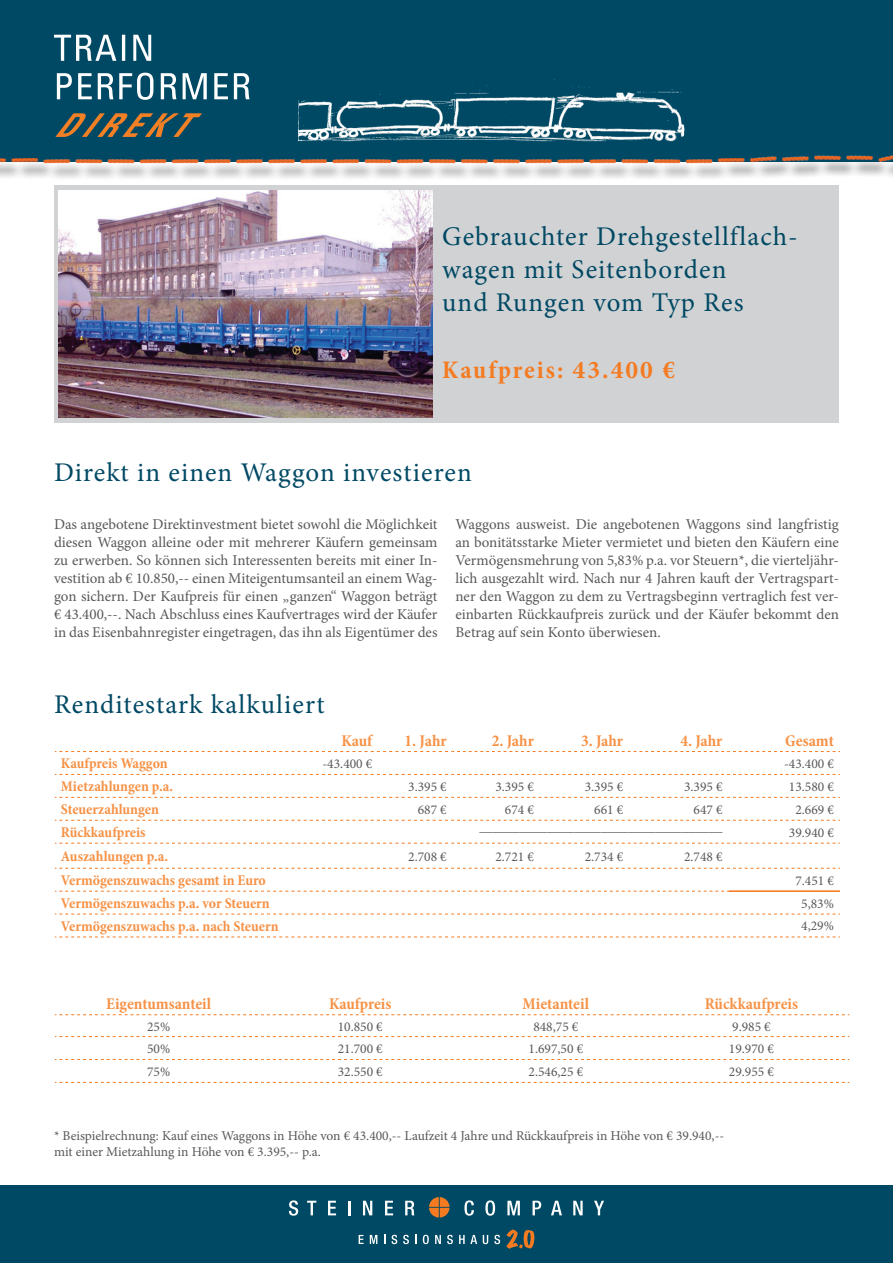
<style>
.page{position:relative;width:893px;height:1263px;background:#fff}
.page>*{position:absolute;margin:0;border:0;box-sizing:border-box;transform-origin:0 0}
.t1{font:27px/33px "Minion Pro";letter-spacing:.04em;color:#004964}
.t2{font:700 condensed 25.5px "Minion Pro";letter-spacing:.075em;color:#f47b21}
.t3{font:700 condensed 16.5px "Minion Pro";color:#f69246}
.t4{font:15px/18px "Minion Pro";color:#57585a;text-align:justify}
.t5{font:700 condensed 15px "Minion Pro";letter-spacing:-.005em;color:#f69246}
.t6{font:13.5px/16.5px "Minion Pro";color:#57585a}
.s1{font-stretch:normal}
</style>
<div class="page">
<div style="left:54px;top:185px;width:785px;height:238px;background:#d1d2d4"></div>
<svg style="left:55px;top:751px;width:785px;height:1px"></svg>
<svg style="left:55px;top:774px;width:785px;height:1px"></svg>
<svg style="left:55px;top:797px;width:785px;height:1px"></svg>
<svg style="left:55px;top:868px;width:785px;height:1px"></svg>
<svg style="left:55px;top:891px;width:673px;height:1px"></svg>
<svg style="left:55px;top:914px;width:785px;height:1px"></svg>
<svg style="left:55px;top:936px;width:785px;height:1px"></svg>
<svg style="left:55px;top:820px;width:785px;height:1px"></svg>
<svg style="left:55px;top:843px;width:785px;height:1px"></svg>
<hr style="left:728px;top:891px;width:112px;height:1px;background:#f47b21">
<div style="left:0;top:0;width:893px;height:161px;background:#004964"></div>
<div style="left:0;top:1185px;width:893px;height:78px;background:#004964"></div>
<svg style="left:289px;top:1200px;width:9px;height:16px"></svg>
<svg style="left:307px;top:1201px;width:9px;height:14px"></svg>
<svg style="left:328px;top:1201px;width:8px;height:14px"></svg>
<svg style="left:348px;top:1201px;width:2px;height:14px"></svg>
<svg style="left:363px;top:1201px;width:9px;height:14px"></svg>
<svg style="left:385px;top:1201px;width:8px;height:14px"></svg>
<svg style="left:405px;top:1201px;width:10px;height:14px"></svg>
<svg style="left:464px;top:1200px;width:10px;height:16px"></svg>
<svg style="left:485px;top:1200px;width:10px;height:16px"></svg>
<svg style="left:507px;top:1201px;width:13px;height:14px"></svg>
<svg style="left:533px;top:1201px;width:8px;height:14px"></svg>
<svg style="left:551px;top:1201px;width:11px;height:14px"></svg>
<svg style="left:573px;top:1201px;width:10px;height:14px"></svg>
<svg style="left:594px;top:1201px;width:10px;height:14px"></svg>
<svg style="left:429px;top:1197px;width:20px;height:20px"></svg>
<svg style="left:359px;top:1235px;width:5px;height:9px"></svg>
<svg style="left:370px;top:1235px;width:7px;height:9px"></svg>
<svg style="left:392px;top:1235px;width:5px;height:9px"></svg>
<svg style="left:403px;top:1235px;width:6px;height:9px"></svg>
<svg style="left:423px;top:1235px;width:6px;height:9px"></svg>
<svg style="left:435px;top:1235px;width:6px;height:9px"></svg>
<svg style="left:447px;top:1235px;width:6px;height:9px"></svg>
<svg style="left:459px;top:1235px;width:18px;height:9px"></svg>
<svg style="left:483px;top:1235px;width:5px;height:9px"></svg>
<svg style="left:494px;top:1235px;width:6px;height:9px"></svg>
<svg style="left:506px;top:1229px;width:28px;height:20px"></svg>
<img style="left:298px;top:79px;width:387px;height:63px">
<svg style="left:57px;top:73px;width:193px;height:27px"></svg>
<svg style="left:54px;top:35px;width:97px;height:26px"></svg>
<svg style="left:55px;top:113px;width:147px;height:24px"></svg>
<svg style="left:55px;top:1014px;width:794px;height:1px"></svg>
<svg style="left:55px;top:1036px;width:794px;height:1px"></svg>
<svg style="left:55px;top:1059px;width:794px;height:1px"></svg>
<svg style="left:55px;top:1082px;width:794px;height:1px"></svg>
<img style="left:59px;top:204px;width:374px;height:213px">
<img style="left:0;top:155px;width:893px;height:49px">
<h1 class="t1" style="left:442px;top:220px;width:357px">Gebrauchter Drehgestellflach&shy;wagen mit Seitenborden<br>und Rungen vom Typ Res</h1>
<h2 class="t2" style="left:442px;top:352px;width:235px">Kaufpreis: <span class="s1">43.400 €</span></h2>
<h1 class="t1" style="left:54px;top:456px;width:419px">Direkt in einen Waggon investieren</h1>
<p class="t4" style="left:54px;top:516px;width:385px">Das angebotene Direktinvestment bietet sowohl die Möglichkeit diesen Waggon alleine oder mit mehrerer Käufern gemeinsam zu erwerben. So können sich Interessenten bereits mit einer In&shy;vestition ab € 10.850,-- einen Miteigentumsanteil an einem Wag&shy;gon sichern. Der Kaufpreis für einen „ganzen“ Waggon beträgt € 43.400,--. Nach Abschluss eines Kaufvertrages wird der Käufer in das Eisenbahnregister eingetragen, das ihn als Eigentümer des</p>
<p class="t4" style="left:455px;top:516px;width:385px">Waggons ausweist. Die angebotenen Waggons sind langfristig an bonitätsstarke Mieter vermietet und bieten den Käufern eine Vermögensmehrung von 5,83% p.a. vor Steuern*, die vierteljähr&shy;lich ausgezahlt wird. Nach nur 4 Jahren kauft der Vertragspart&shy;ner den Waggon zu dem zu Vertragsbeginn vertraglich fest ver&shy;einbarten Rückkaufpreis zurück und der Käufer bekommt den Betrag auf sein Konto überwiesen.</p>
<h1 class="t1" style="left:54px;top:688px;width:272px">Renditestark kalkuliert</h1>
<p class="t3" style="left:341px;top:729px;width:32px">Kauf</p>
<p class="t3" style="left:405px;top:729px;width:44px">1. Jahr</p>
<p class="t3" style="left:492px;top:729px;width:44px">2. Jahr</p>
<p class="t3" style="left:581px;top:729px;width:44px">3. Jahr</p>
<p class="t3" style="left:680px;top:729px;width:44px">4. Jahr</p>
<p class="t3" style="left:785px;top:729px;width:50px">Gesamt</p>
<p class="t5" style="left:61px;top:753px;width:108px">Kaufpreis Waggon</p>
<p class="t6" style="left:322px;top:755px;width:51px">-43.400 €</p>
<p class="t6" style="left:784px;top:755px;width:51px">-43.400 €</p>
<p class="t5" style="left:61px;top:776px;width:114px">Mietzahlungen p.a.</p>
<p class="t6" style="left:408px;top:778px;width:40px">3.395 €</p>
<p class="t6" style="left:495px;top:778px;width:40px">3.395 €</p>
<p class="t6" style="left:585px;top:778px;width:40px">3.395 €</p>
<p class="t6" style="left:684px;top:778px;width:40px">3.395 €</p>
<p class="t6" style="left:789px;top:778px;width:47px">13.580 €</p>
<p class="t5" style="left:61px;top:799px;width:100px">Steuerzahlungen</p>
<p class="t6" style="left:418px;top:801px;width:30px">687 €</p>
<p class="t6" style="left:505px;top:801px;width:30px">674 €</p>
<p class="t6" style="left:594px;top:801px;width:30px">661 €</p>
<p class="t6" style="left:694px;top:801px;width:30px">647 €</p>
<p class="t6" style="left:795px;top:801px;width:40px">2.669 €</p>
<p class="t5" style="left:61px;top:822px;width:86px">Rückkaufpreis</p>
<p class="t6" style="left:479px;top:818px;width:244px">____________________________________</p>
<p class="t6" style="left:789px;top:824px;width:47px">39.940 €</p>
<p class="t5" style="left:61px;top:846px;width:109px">Auszahlungen p.a.</p>
<p class="t6" style="left:408px;top:848px;width:40px">2.708 €</p>
<p class="t6" style="left:495px;top:848px;width:40px">2.721 €</p>
<p class="t6" style="left:585px;top:848px;width:40px">2.734 €</p>
<p class="t6" style="left:684px;top:848px;width:40px">2.748 €</p>
<p class="t5" style="left:61px;top:870px;width:207px">Vermögenszuwachs gesamt in Euro</p>
<p class="t6" style="left:795px;top:872px;width:40px">7.451 €</p>
<p class="t5" style="left:61px;top:893px;width:210px">Vermögenszuwachs p.a. vor Steuern</p>
<p class="t6" style="left:801px;top:895px;width:34px">5,83%</p>
<p class="t5" style="left:61px;top:916px;width:219px">Vermögenszuwachs p.a. nach Steuern</p>
<p class="t6" style="left:801px;top:918px;width:34px">4,29%</p>
<p class="t3" style="left:106px;top:992px;width:107px">Eigentumsanteil</p>
<p class="t3" style="left:329px;top:992px;width:64px">Kaufpreis</p>
<p class="t3" style="left:523px;top:992px;width:68px">Mietanteil</p>
<p class="t3" style="left:705px;top:992px;width:95px">Rückkaufpreis</p>
<p class="t6" style="left:147px;top:1018px;width:25px">25%</p>
<p class="t6" style="left:338px;top:1018px;width:47px">10.850 €</p>
<p class="t6" style="left:533px;top:1018px;width:47px">848,75 €</p>
<p class="t6" style="left:732px;top:1018px;width:40px">9.985 €</p>
<p class="t6" style="left:147px;top:1040px;width:25px">50%</p>
<p class="t6" style="left:338px;top:1040px;width:47px">21.700 €</p>
<p class="t6" style="left:529px;top:1040px;width:56px">1.697,50 €</p>
<p class="t6" style="left:729px;top:1040px;width:47px">19.970 €</p>
<p class="t6" style="left:147px;top:1063px;width:25px">75%</p>
<p class="t6" style="left:338px;top:1063px;width:47px">32.550 €</p>
<p class="t6" style="left:529px;top:1063px;width:56px">2.546,25 €</p>
<p class="t6" style="left:729px;top:1063px;width:47px">29.955 €</p>
<p class="t6" style="left:54px;top:1127px;width:672px">* Beispielrechnung: Kauf eines Waggons in Höhe von € 43.400,-- Laufzeit 4 Jahre und Rückkaufpreis in Höhe von € 39.940,-- mit einer Mietzahlung in Höhe von € 3.395,-- p.a.</p>
</div>
